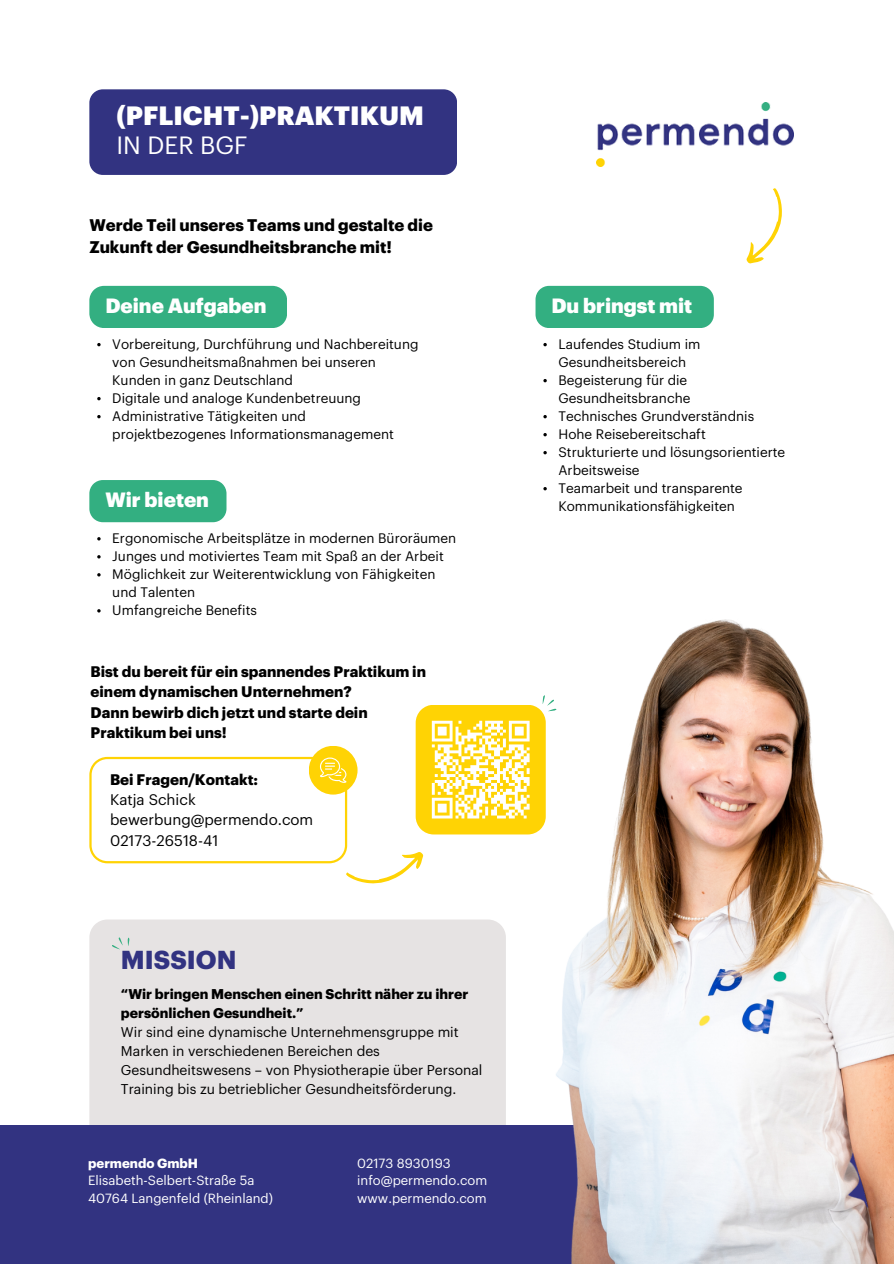
<style>
.page{position:relative;width:894px;height:1264px;background:#fff}
.page>*{position:absolute;margin:0;border:0;box-sizing:border-box;transform-origin:0 0}
.t1{font:900 25.95px "Graphik LG";color:#fff}
.t2{font:700 25.5px "Graphik LG";color:#323381}
.t3{font:24.45px "Graphik LG";color:#fff}
.t4{font:900 20.25px "Graphik LG";color:#fff}
.t5{font:700 16.5px/22.5px "Graphik LG";color:#000}
.t6{font:700 15px/20.2px "Graphik LG";color:#000}
.t7{font:15px/20.2px "Graphik LG";color:#000}
.t8{font:13.8px/18.9px "Graphik LG";color:#000}
.t9{font:700 13.8px/18.9px "Graphik LG";color:#000}
.t10{font:13.5px/18px "Graphik LG";color:#000}
.t11{font:13.05px "Graphik LG";color:#fff}
.t12{font:700 13.05px "Graphik LG";color:#fff}
.s1{font-weight:700}
</style>
<div class="page">
<div style="left:89px;top:89px;width:368px;height:86px;background:#323381;border-radius:14px"></div>
<svg style="left:746px;top:188px;width:36px;height:76px"></svg>
<div style="left:89px;top:286px;width:198px;height:42px;background:#33af81"></div>
<div style="left:535px;top:286px;width:178px;height:42px;background:#33af81"></div>
<div style="left:89px;top:480px;width:137px;height:42px;background:#33af81"></div>
<div style="left:89px;top:919px;width:400px;height:205px;background:#e6e3e3"></div>
<div style="left:0;top:1124px;width:893px;height:139px;background:#323381"></div>
<svg style="left:110px;top:934px;width:22px;height:17px"></svg>
<svg style="left:89px;top:705px;width:400px;height:179px"></svg>
<img style="left:489px;top:619px;width:404px;height:644px">
<img style="left:596px;top:103px;width:197px;height:64px">
<svg style="left:97px;top:343px;width:4px;height:3px"></svg>
<svg style="left:97px;top:397px;width:4px;height:3px"></svg>
<svg style="left:97px;top:415px;width:4px;height:3px"></svg>
<svg style="left:97px;top:537px;width:4px;height:3px"></svg>
<svg style="left:97px;top:555px;width:4px;height:3px"></svg>
<svg style="left:97px;top:573px;width:4px;height:3px"></svg>
<svg style="left:97px;top:609px;width:4px;height:3px"></svg>
<p class="t1" style="left:116px;top:104px;width:309px">(PFLICHT-)PRAKTIKUM</p>
<p class="t3" style="left:116px;top:134px;width:132px">IN DER BGF</p>
<p class="t5" style="left:89px;top:214px;width:345px">Werde Teil unseres Teams und gestalte die<br>Zukunft der Gesundheitsbranche mit!</p>
<h4 class="t4" style="left:105px;top:296px;width:163px">Deine Aufgaben</h4>
<p class="t10" style="left:112px;top:335px;width:307px">Vorbereitung, Durchführung und Nachbereitung von Gesundheitsmaßnahmen bei unseren<br>Kunden in ganz Deutschland</p>
<h3 class="t10" style="left:112px;top:389px;width:250px">Digitale und analoge Kundenbetreuung</h3>
<h3 class="t10" style="left:112px;top:407px;width:283px">Administrative Tätigkeiten und projektbezogenes Informationsmanagement</h3>
<p class="t4" style="left:551px;top:296px;width:142px">Du bringst mit</p>
<h3 class="t10" style="left:558px;top:335px;width:143px">Laufendes Studium im<br>Gesundheitsbereich</h3>
<p class="t10" style="left:558px;top:371px;width:133px">Begeisterung für die<br>Gesundheitsbranche</p>
<p class="t10" style="left:558px;top:407px;width:197px">Technisches Grundverständnis</p>
<p class="t10" style="left:558px;top:425px;width:149px">Hohe Reisebereitschaft</p>
<p class="t10" style="left:558px;top:443px;width:228px">Strukturierte und lösungsorientierte<br>Arbeitsweise</p>
<p class="t10" style="left:558px;top:479px;width:186px">Teamarbeit und transparente</p>
<p class="t4" style="left:105px;top:490px;width:105px">Wir bieten</p>
<p class="t10" style="left:558px;top:497px;width:178px">Kommunikationsfähigkeiten</p>
<p class="t10" style="left:112px;top:529px;width:345px">Ergonomische Arbeitsplätze in modernen Büroräumen</p>
<p class="t10" style="left:112px;top:547px;width:333px">Junges und motiviertes Team mit Spaß an der Arbeit</p>
<p class="t10" style="left:112px;top:565px;width:324px">Möglichkeit zur Weiterentwicklung von Fähigkeiten und Talenten</p>
<p class="t10" style="left:112px;top:601px;width:146px">Umfangreiche Benefits</p>
<p class="t6" style="left:91px;top:662px;width:337px">Bist du bereit für ein spannendes Praktikum in einem dynamischen Unternehmen?<br>Dann bewirb dich jetzt und starte dein Praktikum bei uns!</p>
<p class="t7" style="left:110px;top:770px;width:204px"><span class="s1">Bei Fragen/Kontakt:<br></span>Katja Schick bewerbung@permendo.com<br>02173-26518-41</p>
<p class="t2" style="left:121px;top:948px;width:117px">MISSION</p>
<h1 class="t9" style="left:121px;top:985px;width:349px">“Wir bringen Menschen einen Schritt näher zu ihrer persönlichen Gesundheit.”</h1>
<p class="t8" style="left:121px;top:1023px;width:363px">Wir sind eine dynamische Unternehmensgruppe mit Marken in verschiedenen Bereichen des Gesundheitswesens – von Physiotherapie über Personal Training bis zu betrieblicher Gesundheitsförderung.</p>
<h4 class="t12" style="left:88px;top:1157px;width:111px">permendo GmbH</h4>
<p class="t11" style="left:88px;top:1174px;width:168px">Elisabeth-Selbert-Straße 5a</p>
<p class="t11" style="left:88px;top:1191px;width:186px">40764 Langenfeld (Rheinland)</p>
<h5 class="t11" style="left:357px;top:1157px;width:95px">02173 8930193</h5>
<p class="t11" style="left:357px;top:1174px;width:131px">info@permendo.com</p>
<p class="t11" style="left:357px;top:1191px;width:131px">www.permendo.com</p>
</div>
